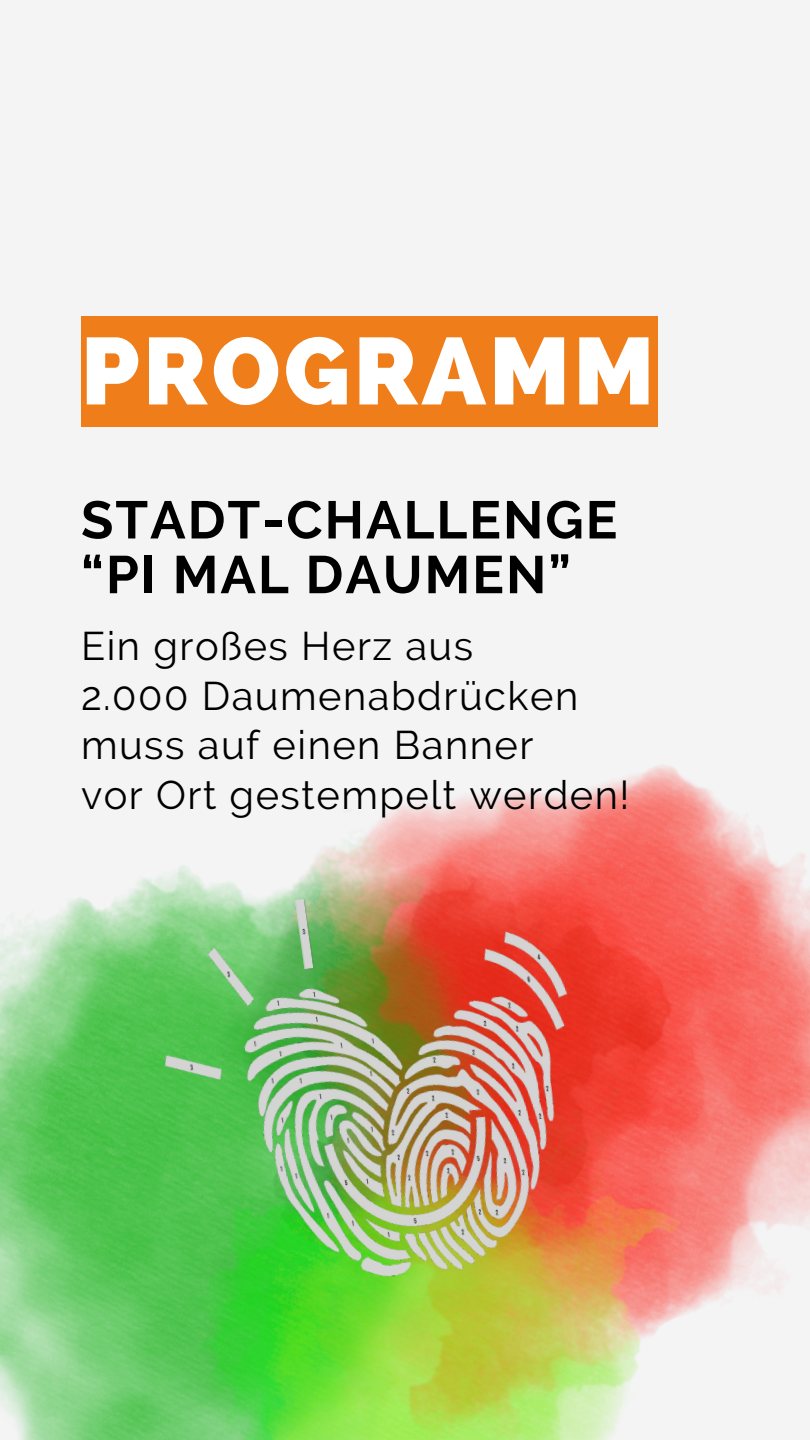
<style>
.page{position:relative;width:810px;height:1440px;background:#f4f4f5}
.page>*{position:absolute;margin:0;border:0;box-sizing:border-box;transform-origin:0 0}
.t1{font:800 94.6px "Raleway";letter-spacing:.04em;color:#fff}
.t2{font:700 52.9px/54.8px "Raleway";letter-spacing:.04em;color:#000}
.t3{font:39.9px/49.5px "Raleway";letter-spacing:.04em;color:#000}
</style>
<div class="page">
<div style="left:81px;top:316px;width:577px;height:111px;background:#ef7d19"></div>
<img style="left:0;top:765px;width:810px;height:675px">
<img style="left:129px;top:860px;width:510px;height:461px">
<p class="t1" style="left:81px;top:316px;width:575px">PROGRAMM</p>
<h2 class="t2" style="left:81px;top:492px;width:538px">STADT-CHALLENGE “PI MAL DAUMEN”</h2>
<p class="t3" style="left:81px;top:622px;width:550px">Ein großes Herz aus<br>2.000 Daumenabdrücken muss auf einen Banner<br>vor Ort gestempelt werden!</p>
</div>
